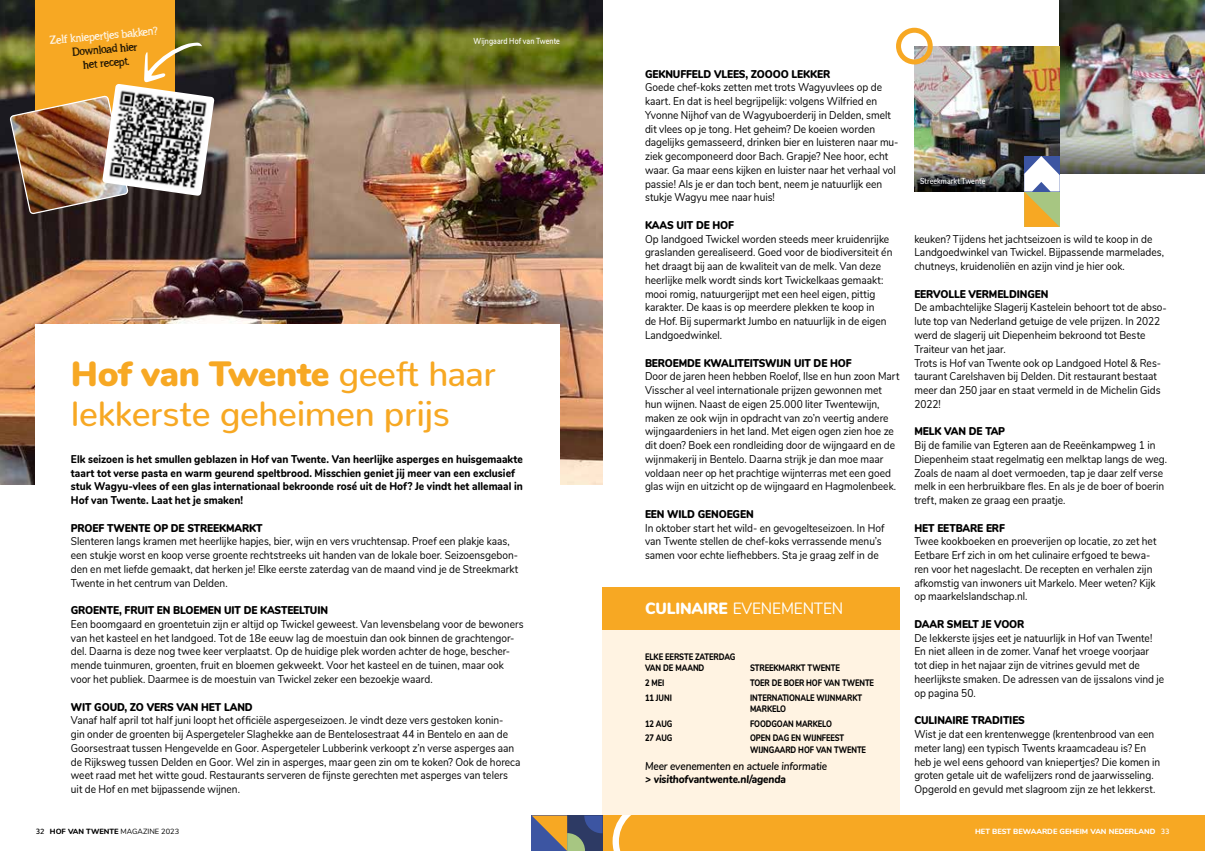
<style>
.page{position:relative;width:1205px;height:851px;background:#fff}
.page>*{position:absolute;margin:0;border:0;box-sizing:border-box;transform-origin:0 0}
.t1{font:500 35px/40px "Nunito";letter-spacing:-.01em;color:#f7a823}
.t2{font:16.25px "Nunito";letter-spacing:-.01em;color:#fff;scale:.95 1}
.t3{font:13.75px "asongforjennifer";color:#fff}
.t4{font:13.75px/13.8px "asongforjennifer";color:#000;text-align:center}
.t5{font:11.25px/13.8px "Nunito";color:#000;scale:.9 1}
.t6{font:800 11.25px/13.8px "Nunito";letter-spacing:.005em;color:#000;scale:.9 1}
.t7{font:900 11.25px "Nunito";letter-spacing:-.01em;color:#000;scale:.9 1}
.t8{font:italic 600 11.25px "Nunito";letter-spacing:-.01em;color:#000;scale:.9 1}
.t9{font:italic 800 11.25px "Nunito";letter-spacing:-.01em;color:#000;scale:.9 1}
.t10{font:800 9.38px/11.2px "Nunito";letter-spacing:-.01em;color:#000;scale:.8 1}
.t11{font:800 9.38px/11.2px "Nunito";letter-spacing:-.01em;color:#000;scale:.81 1}
.t12{font:600 8.75px "Nunito";letter-spacing:.01em;color:#fff;scale:.8 1}
.t13{font:800 7.5px "Nunito";color:#fff}
.t14{font:800 7.5px "Nunito";color:#000}
.t15{font:500 7.5px "Nunito";color:#000}
.t16{font:500 7.5px "Nunito";color:#fff}
.s1{font-weight:900}
.s2{font-weight:400}
</style>
<div class="page">
<img style="left:1059px;top:0;width:146px;height:143px">
<img style="left:914px;top:46px;width:145px;height:114px">
<div style="left:602px;top:630px;width:298px;height:220px;background:#fff3e2"></div>
<img style="left:0;top:0;width:602px;height:484px">
<div style="left:35px;top:324px;width:525px;height:526px;background:#fff"></div>
<div style="left:602px;top:815px;width:603px;height:35px;background:#f7a823"></div>
<svg style="left:612px;top:815px;width:19px;height:35px"></svg>
<svg style="left:532px;top:815px;width:70px;height:35px;background:#716c6b"></svg>
<div style="left:896px;top:28px;width:37px;height:36px;border:5px solid #f7a823;border-radius:50%"></div>
<div style="left:602px;top:587px;width:298px;height:43px;background:#f7a823"></div>
<svg style="left:1059px;top:143px;width:146px;height:31px;background:#7f8074"></svg>
<div style="left:35px;top:0;width:140px;height:140px;background:#f7a823"></div>
<img style="left:914px;top:160px;width:110px;height:31px">
<svg style="left:1024px;top:156px;width:35px;height:71px"></svg>
<img style="left:10px;top:42px;width:204px;height:172px">
<p class="t3" style="left:49px;top:33px;width:110px;rotate:-5deg">Zelf kniepertjes bakken?</p>
<p class="t4" style="left:72px;top:45px;width:67px;rotate:-5deg">Download hier het recept.</p>
<p class="t12" style="left:473px;top:35px;width:109px">Wijngaard Hof van Twente</p>
<h1 class="t1" style="left:71px;top:350px;width:427px"><span class="s1">Hof van Twente</span> geeft haar lekkerste geheimen prijs</h1>
<p class="t6" style="left:71px;top:451px;width:504px">Elk seizoen is het smullen geblazen in Hof van Twente. Van heerlijke asperges en huisgemaakte taart tot verse pasta en warm geurend speltbrood. Misschien geniet jij meer van een exclusief stuk Wagyu-vlees of een glas internationaal bekroonde rosé uit de Hof? Je vindt het allemaal in Hof van Twente. Laat het je smaken!</p>
<p class="t7" style="left:71px;top:519px;width:214px">PROEF TWENTE OP DE STREEKMARKT</p>
<p class="t5" style="left:71px;top:534px;width:499px">Slenteren langs kramen met heerlijke hapjes, bier, wijn en vers vruchtensap. Proef een plakje kaas, een stukje worst en koop verse groente rechtstreeks uit handen van de lokale boer. Seizoensgebon&shy;den en met liefde gemaakt, dat herken je! Elke eerste zaterdag van de maand vind je de Streekmarkt Twente in het centrum van Delden.</p>
<p class="t7" style="left:71px;top:602px;width:287px">GROENTE, FRUIT EN BLOEMEN UIT DE KASTEELTUIN</p>
<p class="t5" style="left:71px;top:616px;width:504px">Een boomgaard en groentetuin zijn er altijd op Twickel geweest. Van levensbelang voor de bewoners van het kasteel en het landgoed. Tot de 18e eeuw lag de moestuin dan ook binnen de grachtengor&shy;del. Daarna is deze nog twee keer verplaatst. Op de huidige plek worden achter de hoge, bescher&shy;mende tuinmuren, groenten, fruit en bloemen gekweekt. Voor het kasteel en de tuinen, maar ook voor het publiek. Daarmee is de moestuin van Twickel zeker een bezoekje waard.</p>
<p class="t7" style="left:71px;top:698px;width:204px">WIT GOUD, ZO VERS VAN HET LAND</p>
<p class="t5" style="left:71px;top:712px;width:501px">Vanaf half april tot half juni loopt het officiële aspergeseizoen. Je vindt deze vers gestoken konin-<br>gin onder de groenten bij Aspergeteler Slaghekke aan de Bentelosestraat 44 in Bentelo en aan de Goorsestraat tussen Hengevelde en Goor. Aspergeteler Lubberink verkoopt z’n verse asperges aan de Rijksweg tussen Delden en Goor. Wel zin in asperges, maar geen zin om te koken? Ook de horeca weet raad met het witte goud. Restaurants serveren de fijnste gerechten met asperges van telers uit de Hof en met bijpassende wijnen.</p>
<p class="t7" style="left:645px;top:65px;width:207px">GEKNUFFELD VLEES, ZOOOO LEKKER</p>
<p class="t5" style="left:645px;top:80px;width:283px">Goede chef-koks zetten met trots Wagyuvlees op de kaart. En dat is heel begrijpelijk: volgens Wilfried en Yvonne Nijhof van de Wagyuboerderij in Delden, smelt dit vlees op je tong. Het geheim? De koeien worden dagelijks gemasseerd, drinken bier en luisteren naar mu&shy;ziek gecomponeerd door Bach. Grapje? Nee hoor, echt waar. Ga maar eens kijken en luister naar het verhaal vol passie! Als je er dan toch bent, neem je natuurlijk een stukje Wagyu mee naar huis!</p>
<p class="t7" style="left:645px;top:217px;width:100px">KAAS UIT DE HOF</p>
<p class="t5" style="left:645px;top:231px;width:276px">Op landgoed Twickel worden steeds meer kruidenrijke graslanden gerealiseerd. Goed voor de biodiversiteit én het draagt bij aan de kwaliteit van de melk. Van deze heerlijke melk wordt sinds kort Twickelkaas gemaakt: mooi romig, natuurgerijpt met een heel eigen, pittig karakter. De kaas is op meerdere plekken te koop in<br>de Hof. Bij supermarkt Jumbo en natuurlijk in de eigen Landgoedwinkel.</p>
<p class="t7" style="left:645px;top:354px;width:231px">BEROEMDE KWALITEITSWIJN UIT DE HOF</p>
<p class="t5" style="left:645px;top:369px;width:284px">Door de jaren heen hebben Roelof, Ilse en hun zoon Mart Visscher al veel internationale prijzen gewonnen met hun wijnen. Naast de eigen 25.000 liter Twentewijn, maken ze ook wijn in opdracht van zo’n veertig andere wijngaardeniers in het land. Met eigen ogen zien hoe ze dit doen? Boek een rondleiding door de wijngaard en de wijnmakerij in Bentelo. Daarna strijk je dan moe maar voldaan neer op het prachtige wijnterras met een goed glas wijn en uitzicht op de wijngaard en Hagmolenbeek.</p>
<p class="t7" style="left:645px;top:505px;width:122px">EEN WILD GENOEGEN</p>
<p class="t5" style="left:645px;top:520px;width:267px">In oktober start het wild- en gevogelteseizoen. In Hof van Twente stellen de chef-koks verrassende menu’s samen voor echte liefhebbers. Sta je graag zelf in de</p>
<h2 class="t2" style="left:645px;top:596px;width:210px"><span class="s1">CULINAIRE</span> EVENEMENTEN</h2>
<p class="t11" style="left:645px;top:650px;width:113px">ELKE EERSTE ZATERDAG<br>VAN DE MAAND</p>
<p class="t11" style="left:750px;top:661px;width:113px">STREEKMARKT TWENTE</p>
<p class="t10" style="left:645px;top:676px;width:26px">2 MEI</p>
<p class="t10" style="left:750px;top:676px;width:156px">TOER DE BOER HOF VAN TWENTE</p>
<p class="t10" style="left:645px;top:691px;width:35px">11 JUNI</p>
<p class="t10" style="left:750px;top:691px;width:142px">INTERNATIONALE WIJNMARKT<br>MARKELO</p>
<p class="t10" style="left:645px;top:717px;width:36px">12 AUG</p>
<p class="t10" style="left:750px;top:717px;width:104px">FOODGOAN MARKELO</p>
<p class="t10" style="left:645px;top:731px;width:36px">27 AUG</p>
<p class="t10" style="left:750px;top:731px;width:147px">OPEN DAG EN WIJNFEEST<br>WIJNGAARD HOF VAN TWENTE</p>
<p class="t8" style="left:645px;top:757px;width:204px">Meer evenementen en actuele informatie</p>
<p class="t9" style="left:645px;top:770px;width:158px">&gt; visithofvantwente.nl/agenda</p>
<p class="t12" style="left:920px;top:174px;width:83px">Streekmarkt Twente</p>
<p class="t5" style="left:914px;top:231px;width:279px">keuken? Tijdens het jachtseizoen is wild te koop in de<br>Landgoedwinkel van Twickel. Bijpassende marmelades, chutneys, kruidenoliën en azijn vind je hier ook.</p>
<p class="t7" style="left:914px;top:285px;width:150px">EERVOLLE VERMELDINGEN</p>
<p class="t5" style="left:914px;top:300px;width:282px">De ambachtelijke Slagerij Kastelein behoort tot de abso&shy;lute top van Nederland getuige de vele prijzen. In 2022 werd de slagerij uit Diepenheim bekroond tot Beste Traiteur van het jaar.<br>Trots is Hof van Twente ook op Landgoed Hotel &amp; Res&shy;taurant Carelshaven bij Delden. Dit restaurant bestaat meer dan 250 jaar en staat vermeld in de Michelin Gids 2022!</p>
<p class="t7" style="left:914px;top:423px;width:102px">MELK VAN DE TAP</p>
<p class="t5" style="left:914px;top:437px;width:282px">Bij de familie van Egteren aan de Reeënkampweg 1 in Diepenheim staat regelmatig een melktap langs de weg.<br>Zoals de naam al doet vermoeden, tap je daar zelf verse melk in een herbruikbare fles. En als je de boer of boerin treft, maken ze graag een praatje.</p>
<p class="t7" style="left:914px;top:519px;width:102px">HET EETBARE ERF</p>
<p class="t5" style="left:914px;top:534px;width:270px">Twee kookboeken en proeverijen op locatie, zo zet het Eetbare Erf zich in om het culinaire erfgoed te bewa&shy;ren voor het nageslacht. De recepten en verhalen zijn afkomstig van inwoners uit Markelo. Meer weten? Kijk op maarkelslandschap.nl.</p>
<p class="t7" style="left:914px;top:615px;width:124px">DAAR SMELT JE VOOR</p>
<p class="t5" style="left:914px;top:630px;width:279px">De lekkerste ijsjes eet je natuurlijk in Hof van Twente!<br>En niet alleen in de zomer. Vanaf het vroege voorjaar tot diep in het najaar zijn de vitrines gevuld met de heerlijkste smaken. De adressen van de ijssalons vind je op pagina 50.</p>
<p class="t7" style="left:914px;top:712px;width:124px">CULINAIRE TRADITIES</p>
<p class="t5" style="left:914px;top:726px;width:275px">Wist je dat een krentenwegge (krentenbrood van een meter lang) een typisch Twents kraamcadeau is? En heb je wel eens gehoord van kniepertjes? Die komen in groten getale uit de wafelijzers rond de jaarwisseling.<br>Opgerold en gevuld met slagroom zijn ze het lekkerst.</p>
<p class="t15" style="left:36px;top:824px;width:10px">32</p>
<p class="t16" style="left:1161px;top:824px;width:10px">33</p>
<p class="t14" style="left:50px;top:825px;width:131px">HOF VAN TWENTE <span class="s2">MAGAZINE 2023</span></p>
<p class="t13" style="left:975px;top:825px;width:182px">HET BEST BEWAARDE GEHEIM VAN NEDERLAND</p>
</div>
